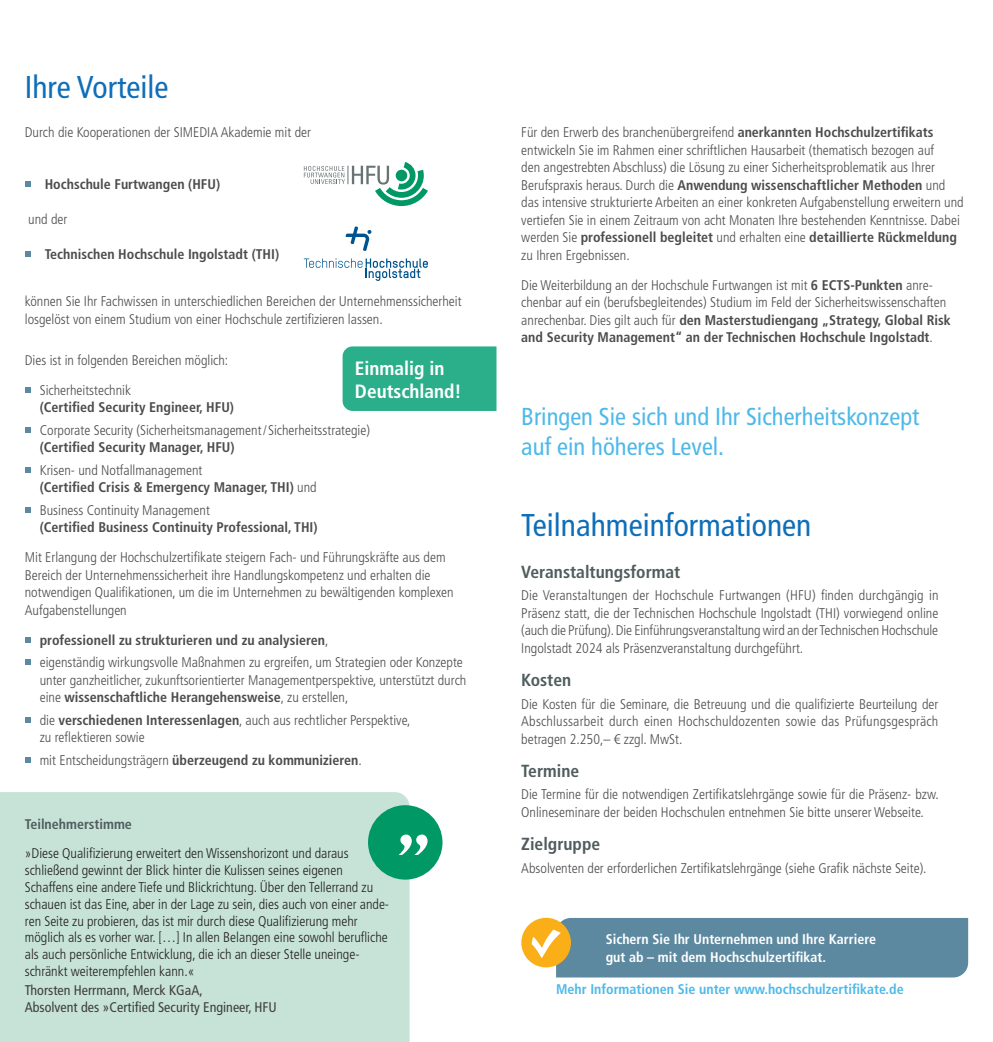
<style>
.page{position:relative;width:993px;height:1042px;background:#fff}
.page>*{position:absolute;margin:0;border:0;box-sizing:border-box;transform-origin:0 0}
.t1{font:condensed 31.5px "Frutiger LT Std";color:#0f6eb8}
.t2{font:condensed 24.5px/29.8px "Frutiger LT Std";color:#4eb9e9}
.t3{font:700 condensed 19.25px/23.1px "Frutiger LT Std";color:#fff}
.t4{font:700 condensed 17.5px "Frutiger LT Std";color:#505c5d}
.t5{font:300 condensed 14px/17.5px "Frutiger LT Std";color:#4b4c4d}
.t6{font:300 condensed 14px/16.8px "Frutiger LT Std";color:#231f20}
.t7{font:700 condensed 14px/17.5px "Frutiger LT Std";color:#4b4c4d}
.t8{font:700 condensed 14px/17.5px "Frutiger LT Std";color:#fff}
.t9{font:condensed 14px/16.8px "Frutiger LT Std";color:#3e3e3f}
.t10{font:700 condensed 14px "Frutiger LT Std";color:#4eb9e9}
.t11{font:700 condensed 14px "Frutiger LT Std";color:#505c5d}
.s1{font-weight:300}
.s2{font-weight:700}
</style>
<div class="page">
<div style="left:342px;top:346px;width:154px;height:65px;background:#2baf8a"></div>
<div style="left:521px;top:918px;width:49px;height:49px;background:#faaf18;border-radius:50%"></div>
<svg style="left:531px;top:918px;width:436px;height:59px;background:#688e99"></svg>
<svg style="left:25px;top:181px;width:6px;height:6px"></svg>
<svg style="left:304px;top:162px;width:124px;height:44px"></svg>
<svg style="left:25px;top:251px;width:6px;height:6px"></svg>
<svg style="left:345px;top:226px;width:26px;height:25px"></svg>
<svg style="left:304px;top:258px;width:124px;height:23px"></svg>
<div style="left:0;top:792px;width:409px;height:250px;background:#c7e3d7"></div>
<div style="left:368px;top:805px;width:74px;height:74px;background:#009864;border-radius:50%"></div>
<svg style="left:398px;top:834px;width:29px;height:21px"></svg>
<svg style="left:25px;top:387px;width:6px;height:6px"></svg>
<svg style="left:25px;top:427px;width:6px;height:6px"></svg>
<svg style="left:25px;top:467px;width:6px;height:6px"></svg>
<svg style="left:25px;top:507px;width:6px;height:6px"></svg>
<svg style="left:25px;top:637px;width:6px;height:5px"></svg>
<svg style="left:25px;top:659px;width:6px;height:6px"></svg>
<svg style="left:25px;top:717px;width:6px;height:5px"></svg>
<svg style="left:25px;top:757px;width:6px;height:5px"></svg>
<h1 class="t1" style="left:25px;top:69px;width:145px">Ihre Vorteile</h1>
<p class="t5" style="left:25px;top:124px;width:288px">Durch die Kooperationen der SIMEDIA Akademie mit der</p>
<p class="t7" style="left:45px;top:176px;width:177px">Hochschule Furtwangen (HFU)</p>
<p class="t5" style="left:28px;top:211px;width:41px">und der</p>
<p class="t7" style="left:45px;top:245px;width:236px">Technischen Hochschule Ingolstadt (THI)</p>
<p class="t5" style="left:25px;top:293px;width:438px">können Sie Ihr Fachwissen in unterschiedlichen Bereichen der Unternehmenssicherheit losgelöst von einem Studium von einer Hochschule zertifizieren lassen.</p>
<p class="t5" style="left:40px;top:345px;width:190px;line-height:29.9px;text-indent:-15px">Dies ist in folgenden Bereichen möglich:<br>Sicherheitstechnik</p>
<p class="t7" style="left:40px;top:399px;width:196px">(Certified Security Engineer, HFU)</p>
<p class="t5" style="left:40px;top:421px;width:332px">Corporate Security (Sicherheitsmanagement/Sicherheitsstrategie)</p>
<p class="t7" style="left:40px;top:439px;width:196px">(Certified Security Manager, HFU)</p>
<p class="t7" style="left:40px;top:461px;width:278px"><span class="s1">Krisen- und Notfallmanagement<br></span>(Certified Crisis &amp; Emergency Manager, THI) <span class="s1">und</span></p>
<p class="t5" style="left:40px;top:501px;width:172px">Business Continuity Management</p>
<p class="t7" style="left:40px;top:519px;width:279px">(Certified Business Continuity Professional, THI)</p>
<p class="t5" style="left:25px;top:549px;width:430px">Mit Erlangung der Hochschulzertifikate steigern Fach- und Führungskräfte aus dem Bereich der Unternehmenssicherheit ihre Handlungskompetenz und erhalten die notwendigen Qualifikationen, um die im Unternehmen zu bewältigenden komplexen Aufgabenstellungen</p>
<p class="t5" style="left:40px;top:629px;width:424px;line-height:22.4px"><span class="s2">professionell zu strukturieren und zu analysieren</span>,<br>eigenständig wirkungsvolle Maßnahmen zu ergreifen, um Strategien oder Konzepte</p>
<p class="t5" style="left:40px;top:671px;width:428px">unter ganzheitlicher, zukunftsorientierter Managementperspektive, unterstützt durch eine <span class="s2">wissenschaftliche Herangehensweise</span>, zu erstellen,</p>
<p class="t5" style="left:40px;top:711px;width:372px">die <span class="s2">verschiedenen Interessenlagen</span>, auch aus rechtlicher Perspektive, zu reflektieren sowie</p>
<p class="t7" style="left:40px;top:751px;width:323px"><span class="s1">mit Entscheidungsträgern</span> überzeugend zu kommunizieren<span class="s1">.</span></p>
<h3 class="t3" style="left:355px;top:357px;width:108px">Einmalig in<br>Deutschland!</h3>
<p class="t11" style="left:25px;top:816px;width:109px">Teilnehmerstimme</p>
<p class="t6" style="left:25px;top:845px;width:365px">»Diese Qualifizierung erweitert den Wissenshorizont und daraus schließend gewinnt der Blick hinter die Kulissen seines eigenen Schaffens eine andere Tiefe und Blickrichtung. Über den Tellerrand zu schauen ist das Eine, aber in der Lage zu sein, dies auch von einer ande&shy;ren Seite zu probieren, das ist mir durch diese Qualifizierung mehr möglich als es vorher war. […] In allen Belangen eine sowohl berufliche als auch persönliche Entwicklung, die ich an dieser Stelle uneinge&shy;schränkt weiterempfehlen kann.«</p>
<p class="t9" style="left:25px;top:982px;width:253px">Thorsten Herrmann, Merck KGaA,<br>Absolvent des »Certified Security Engineer, HFU</p>
<p class="t5" style="left:521px;top:124px;width:444px">Für den Erwerb des branchenübergreifend <span class="s2">anerkannten Hochschulzertifikats </span>entwickeln Sie im Rahmen einer schriftlichen Hausarbeit (thematisch bezogen auf<br>den angestrebten Abschluss) die Lösung zu einer Sicherheitsproblematik aus Ihrer Berufspraxis heraus. Durch die <span class="s2">Anwendung wissenschaftlicher Methoden</span> und das intensive strukturierte Arbeiten an einer konkreten Aufgabenstellung erweitern und vertiefen Sie in einem Zeitraum von acht Monaten Ihre bestehenden Kenntnisse. Dabei werden Sie <span class="s2">professionell begleitet</span> und erhalten eine <span class="s2">detaillierte Rückmeldung </span>zu Ihren Ergebnissen.</p>
<p class="t5" style="left:521px;top:276px;width:431px">Die Weiterbildung an der Hochschule Furtwangen ist mit <span class="s2">6 ECTS-Punkten</span> anre&shy;chenbar auf ein (berufsbegleitendes) Studium im Feld der Sicherheitswissenschaften anrechenbar. Dies gilt auch für <span class="s2">den Masterstudiengang „Strategy, Global Risk and Security Management“ an der Technischen Hochschule Ingolstadt</span>.</p>
<h2 class="t2" style="left:521px;top:402px;width:399px">Bringen Sie sich und Ihr Sicherheitskonzept auf ein höheres Level.</h2>
<h1 class="t1" style="left:521px;top:506px;width:291px">Teilnahmeinformationen</h1>
<p class="t4" style="left:521px;top:561px;width:160px">Veranstaltungsformat</p>
<p class="t5" style="left:521px;top:587px;width:418px;text-align:justify">Die Veranstaltungen der Hochschule Furtwangen (HFU) finden durchgängig in Präsenz statt, die der Technischen Hochschule Ingolstadt (THI) vorwiegend online (auch die Prüfung). Die Einführungsveranstaltung wird an der Technischen Hochschule Ingolstadt 2024 als Präsenzveranstaltung durchgeführt.</p>
<p class="t4" style="left:521px;top:669px;width:51px">Kosten</p>
<p class="t5" style="left:521px;top:695px;width:418px;text-align:justify">Die Kosten für die Seminare, die Betreuung und die qualifizierte Beurteilung der Abschlussarbeit durch einen Hochschuldozenten sowie das Prüfungsgespräch betragen 2.250,– € zzgl. MwSt.</p>
<p class="t4" style="left:521px;top:760px;width:59px">Termine</p>
<p class="t5" style="left:521px;top:786px;width:419px">Die Termine für die notwendigen Zertifikatslehrgänge sowie für die Präsenz- bzw.<br>Onlineseminare der beiden Hochschulen entnehmen Sie bitte unserer Webseite.</p>
<p class="t4" style="left:521px;top:834px;width:80px">Zielgruppe</p>
<p class="t5" style="left:521px;top:859px;width:406px">Absolventen der erforderlichen Zertifikatslehrgänge (siehe Grafik nächste Seite).</p>
<p class="t8" style="left:605px;top:930px;width:272px">Sichern Sie Ihr Unternehmen und Ihre Karriere gut ab – mit dem Hochschulzertifikat.</p>
<p class="t10" style="left:556px;top:981px;width:349px">Mehr Informationen Sie unter www.hochschulzertifikate.de</p>
</div>
